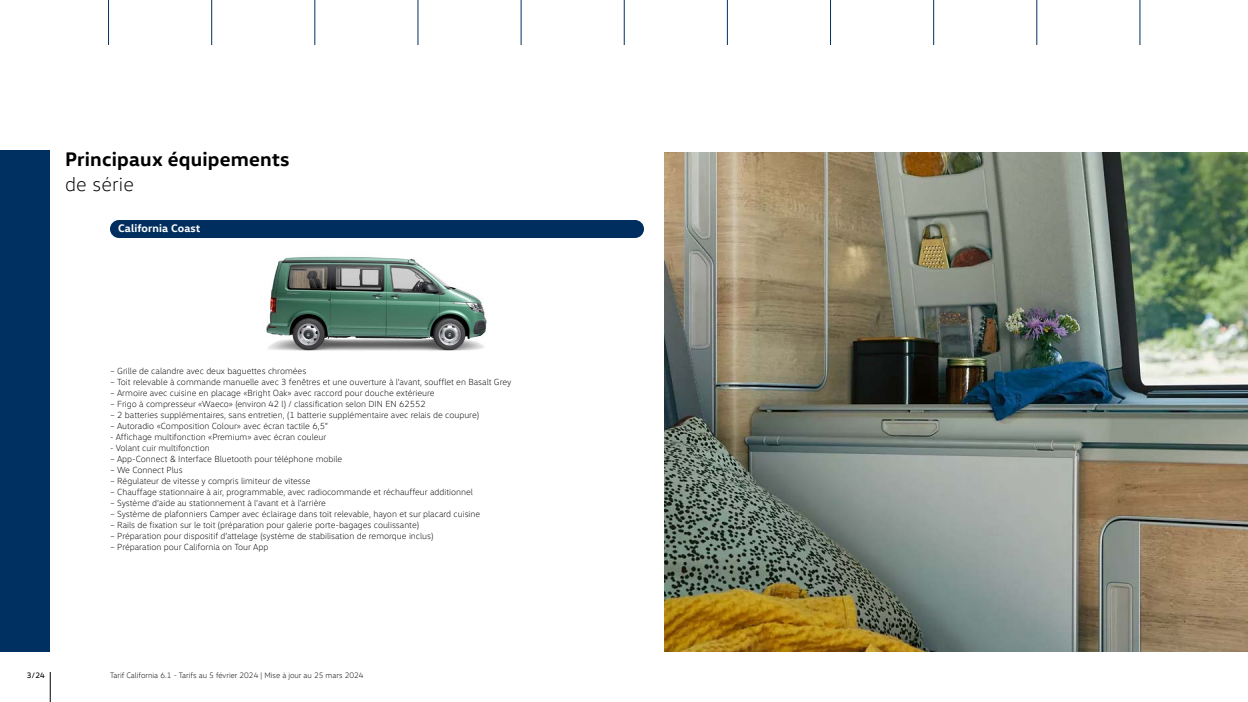
<style>
.page{position:relative;width:1248px;height:702px;background:#fff}
.page>*{position:absolute;margin:0;border:0;box-sizing:border-box;transform-origin:0 0}
.t1{font:700 20px "VW Head";letter-spacing:.01em;color:#000}
.t2{font:300 20px "VW Head";letter-spacing:.01em;color:#000}
.t3{font:700 11.2px "VW Head";letter-spacing:.01em;color:#fff}
.t4{font:300 9px "VW Head";color:#000}
.t5{font:300 8px "VW Head";color:#000}
.t6{font:8px "VW Head";color:#000}
</style>
<div class="page">
<hr style="left:50px;top:672px;width:1px;height:30px;background:#000">
<div style="left:0;top:150px;width:50px;height:502px;background:#003061"></div>
<hr style="left:108px;top:0;width:1px;height:45px;background:#003061">
<hr style="left:211px;top:0;width:1px;height:45px;background:#003061">
<hr style="left:315px;top:0;width:1px;height:45px;background:#003061">
<hr style="left:418px;top:0;width:1px;height:45px;background:#003061">
<hr style="left:521px;top:0;width:1px;height:45px;background:#003061">
<hr style="left:624px;top:0;width:1px;height:45px;background:#003061">
<hr style="left:727px;top:0;width:1px;height:45px;background:#003061">
<hr style="left:933px;top:0;width:1px;height:45px;background:#003061">
<hr style="left:830px;top:0;width:1px;height:45px;background:#003061">
<hr style="left:1037px;top:0;width:1px;height:45px;background:#003061">
<hr style="left:1140px;top:0;width:1px;height:45px;background:#003061">
<img style="left:266px;top:256px;width:221px;height:95px">
<div style="left:110px;top:220px;width:534px;height:18px;background:#002e5e;border-radius:9px"></div>
<img style="left:664px;top:153px;width:584px;height:499px">
<h1 class="t1" style="left:65px;top:146px;width:226px">Principaux équipements</h1>
<h1 class="t2" style="left:65px;top:172px;width:70px">de série</h1>
<p class="t3" style="left:118px;top:221px;width:84px">California Coast</p>
<p class="t4" style="left:110px;top:365px;width:198px">– Grille de calandre avec deux baguettes chromées</p>
<p class="t4" style="left:110px;top:376px;width:403px">– Toit relevable à commande manuelle avec 3 fenêtres et une ouverture à l’avant, soufflet en Basalt Grey</p>
<p class="t4" style="left:110px;top:387px;width:326px">– Armoire avec cuisine en placage «Bright Oak» avec raccord pour douche extérieure</p>
<p class="t4" style="left:110px;top:398px;width:317px">– Frigo à compresseur «Waeco» (environ 42 l) / classification selon DIN EN 62552</p>
<p class="t4" style="left:110px;top:409px;width:371px">– 2 batteries supplémentaires, sans entretien, (1 batterie supplémentaire avec relais de coupure)</p>
<p class="t4" style="left:110px;top:420px;width:220px">– Autoradio «Composition Colour» avec écran tactile 6,5”</p>
<p class="t4" style="left:110px;top:431px;width:218px">- Affichage multifonction «Premium» avec écran couleur</p>
<p class="t4" style="left:110px;top:442px;width:101px">- Volant cuir multifonction</p>
<p class="t4" style="left:110px;top:453px;width:234px">– App-Connect &amp; Interface Bluetooth pour téléphone mobile</p>
<p class="t4" style="left:110px;top:464px;width:74px">– We Connect Plus</p>
<p class="t4" style="left:110px;top:475px;width:202px">– Régulateur de vitesse y compris limiteur de vitesse</p>
<p class="t4" style="left:110px;top:486px;width:364px">– Chauffage stationnaire à air, programmable, avec radiocommande et réchauffeur additionnel</p>
<p class="t4" style="left:110px;top:497px;width:218px">– Système d’aide au stationnement à l’avant et à l’arrière</p>
<p class="t4" style="left:110px;top:508px;width:372px">– Système de plafonniers Camper avec éclairage dans toit relevable, hayon et sur placard cuisine</p>
<p class="t4" style="left:110px;top:519px;width:311px">– Rails de fixation sur le toit (préparation pour galerie porte-bagages coulissante)</p>
<p class="t4" style="left:110px;top:530px;width:325px">– Préparation pour dispositif d’attelage (système de stabilisation de remorque inclus)</p>
<p class="t4" style="left:110px;top:541px;width:160px">– Préparation pour California on Tour App</p>
<p class="t6" style="left:27px;top:671px;width:20px">3/24</p>
<p class="t5" style="left:110px;top:671px;width:255px">Tarif California 6.1 - Tarifs au 5 février 2024 | Mise à jour au 25 mars 2024</p>
</div>
